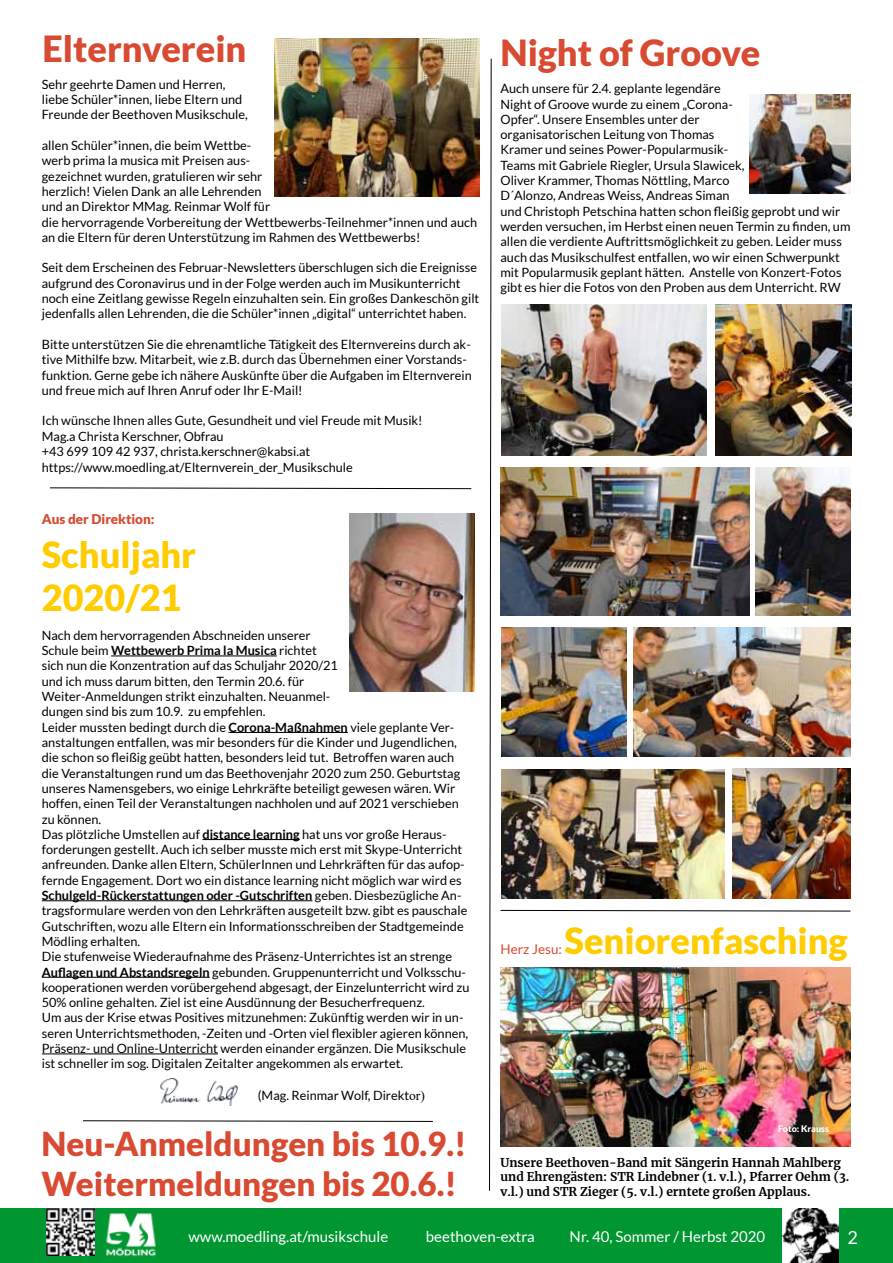
<style>
.page{position:relative;width:893px;height:1263px;background:#fff}
.page>*{position:absolute;margin:0;border:0;box-sizing:border-box;transform-origin:0 0}
.t1{font:900 36px/43.2px "Lato";color:#fc0}
.t2{font:900 36px "Lato";color:#d84a31}
.t3{font:900 33px/39.6px "Lato";color:#d84a31}
.t4{font:18px "Lato";color:#fff}
.t5{font:15px "Lato";color:#fff}
.t6{font:900 13.5px "Lato";color:#d84a31}
.t7{font:13.5px "Lato";color:#d84a31}
.t8{font:12.75px/15.3px "Lato";color:#000}
.t9{font:700 12px/14.4px "Merriweather";color:#000}
.t10{font:900 9px "Lato";color:#fff}
.s1{font-weight:700}
.s2{font-family:"Times New Roman";font-size:13.5px}
</style>
<div class="page">
<div style="left:0;top:1209px;width:893px;height:54px;background:#009632"></div>
<img style="left:782px;top:1209px;width:57px;height:54px">
<img style="left:47px;top:1209px;width:47px;height:47px">
<img style="left:106px;top:1213px;width:50px;height:44px">
<img style="left:275px;top:39px;width:204px;height:157px">
<svg style="left:489px;top:58px;width:3px;height:1133px"></svg>
<svg style="left:50px;top:487px;width:422px;height:2px"></svg>
<img style="left:500px;top:468px;width:249px;height:147px">
<img style="left:732px;top:769px;width:118px;height:130px">
<img style="left:633px;top:627px;width:217px;height:130px">
<img style="left:500px;top:968px;width:350px;height:178px">
<img style="left:501px;top:769px;width:224px;height:130px">
<img style="left:756px;top:468px;width:94px;height:147px">
<img style="left:501px;top:305px;width:205px;height:151px">
<img style="left:501px;top:627px;width:125px;height:130px">
<img style="left:749px;top:94px;width:101px;height:99px">
<img style="left:716px;top:305px;width:135px;height:151px">
<hr style="left:111px;top:655px;width:166px;height:1px;background:#000">
<hr style="left:229px;top:732px;width:119px;height:1px;background:#000">
<hr style="left:202px;top:839px;width:98px;height:1px;background:#000">
<hr style="left:42px;top:900px;width:270px;height:1px;background:#000">
<hr style="left:42px;top:977px;width:168px;height:1px;background:#000">
<hr style="left:42px;top:1053px;width:176px;height:1px;background:#000">
<img style="left:349px;top:513px;width:125px;height:179px">
<img style="left:160px;top:1079px;width:77px;height:27px">
<svg style="left:500px;top:910px;width:351px;height:2px"></svg>
<svg style="left:83px;top:1120px;width:350px;height:2px"></svg>
<h1 class="t2" style="left:43px;top:27px;width:205px">Elternverein</h1>
<p class="t8" style="left:42px;top:76px;width:208px">Sehr geehrte Damen und Herren, liebe Schüler*innen, liebe Eltern und<br>Freunde der Beethoven Musikschule,</p>
<p class="t8" style="left:42px;top:138px;width:437px">allen Schüler*innen, die beim Wettbe-<br>werb prima la musica mit Preisen aus-<br>gezeichnet wurden, gratulieren wir sehr<br>herzlich! Vielen Dank an alle Lehrenden<br>und an Direktor MMag. Reinmar Wolf für<br>die hervorragende Vorbereitung der Wettbewerbs-Teilnehmer*innen und auch an die Eltern für deren Unterstützung im Rahmen des Wettbewerbs!</p>
<p class="t8" style="left:42px;top:260px;width:439px">Seit dem Erscheinen des Februar-Newsletters überschlugen sich die Ereignisse aufgrund des Coronavirus und in der Folge werden auch im Musikunterricht noch eine Zeitlang gewisse Regeln einzuhalten sein. Ein großes Dankeschön gilt jedenfalls allen Lehrenden, die die Schüler*innen „digital“ unterrichtet haben.</p>
<p class="t8" style="left:42px;top:337px;width:432px">Bitte unterstützen Sie die ehrenamtliche Tätigkeit des Elternvereins durch ak&shy;tive Mithilfe bzw. Mitarbeit, wie z.B. durch das Übernehmen einer Vorstands&shy;funktion. Gerne gebe ich nähere Auskünfte über die Aufgaben im Elternverein und freue mich auf Ihren Anruf oder Ihr E-Mail!</p>
<p class="t8" style="left:42px;top:413px;width:382px">Ich wünsche Ihnen alles Gute, Gesundheit und viel Freude mit Musik!<br>Mag.a Christa Kerschner, Obfrau<br>+43 699 109 42 937, christa.kerschner@kabsi.at https://www.moedling.at/Elternverein_der_Musikschule</p>
<p class="t6" style="left:42px;top:511px;width:114px">Aus der Direktion:</p>
<h1 class="t1" style="left:42px;top:532px;width:156px">Schuljahr<br>2020/21</h1>
<p class="t8" style="left:42px;top:627px;width:429px">Nach dem hervorragenden Abschneiden unserer<br>Schule beim <span class="s1">Wettbewerb Prima la Musica</span> richtet<br>sich nun die Konzentration auf das Schuljahr 2020/21<br>und ich muss darum bitten, den Termin 20.6. für<br>Weiter-Anmeldungen strikt einzuhalten. Neuanmel-<br>dungen sind bis zum 10.9. zu empfehlen.<br>Leider mussten bedingt durch die <span class="s1">Corona-Maßnahmen</span> viele geplante Ver&shy;anstaltungen entfallen, was mir besonders für die Kinder und Jugendlichen, die schon so fleißig geübt hatten, besonders leid tut. Betroffen waren auch die Veranstaltungen rund um das Beethovenjahr 2020 zum 250. Geburtstag unseres Namensgebers, wo einige Lehrkräfte beteiligt gewesen wären. Wir hoffen, einen Teil der Veranstaltungen nachholen und auf 2021 verschieben zu können.<br>Das plötzliche Umstellen auf <span class="s1">distance learning</span> hat uns vor große Heraus&shy;forderungen gestellt. Auch ich selber musste mich erst mit Skype-Unterricht anfreunden. Danke allen Eltern, SchülerInnen und Lehrkräften für das aufop&shy;fernde Engagement. Dort wo ein distance learning nicht möglich war wird es <span class="s1">Schulgeld-Rückerstattungen oder -Gutschriften</span> geben. Diesbezügliche An&shy;tragsformulare werden von den Lehrkräften ausgeteilt bzw. gibt es pauschale Gutschriften, wozu alle Eltern ein Informationsschreiben der Stadtgemeinde Mödling erhalten.<br>Die stufenweise Wiederaufnahme des Präsenz-Unterrichtes ist an strenge <span class="s1">Auflagen und Abstandsregeln</span> gebunden. Gruppenunterricht und Volksschu&shy;kooperationen werden vorübergehend abgesagt, der Einzelunterricht wird zu 50% online gehalten. Ziel ist eine Ausdünnung der Besucherfrequenz.<br>Um aus der Krise etwas Positives mitzunehmen: Zukünftig werden wir in un&shy;seren Unterrichtsmethoden, -Zeiten und -Orten viel flexibler agieren können, Präsenz- und Online-Unterricht werden einander ergänzen. Die Musikschule ist schneller im sog. Digitalen Zeitalter angekommen als erwartet.</p>
<p class="t8" style="left:258px;top:1087px;width:169px">(Mag. Reinmar Wolf, Direkt<span class="s2">or)</span></p>
<h2 class="t3" style="left:41px;top:1123px;width:427px">Neu-Anmeldungen bis 10.9.!<br>Weitermeldungen bis 20.6.!</h2>
<h1 class="t2" style="left:500px;top:32px;width:261px">Night of Groove</h1>
<p class="t8" style="left:500px;top:81px;width:351px">Auch unsere für 2.4. geplante legendäre<br>Night of Groove wurde zu einem „Corona-<br>Opfer“. Unsere Ensembles unter der<br>organisatorischen Leitung von Thomas<br>Kramer und seines Power-Popularmusik-<br>Teams mit Gabriele Riegler, Ursula Slawicek,<br>Oliver Krammer, Thomas Nöttling, Marco<br>D´Alonzo, Andreas Weiss, Andreas Siman<br>und Christoph Petschina hatten schon fleißig geprobt und wir werden versuchen, im Herbst einen neuen Termin zu finden, um allen die verdiente Auftrittsmöglichkeit zu geben. Leider muss auch das Musikschulfest entfallen, wo wir einen Schwerpunkt mit Popularmusik geplant hätten. Anstelle von Konzert-Fotos gibt es hier die Fotos von den Proben aus dem Unterricht. RW</p>
<h1 class="t1" style="left:564px;top:918px;width:285px">Seniorenfasching</h1>
<p class="t7" style="left:500px;top:941px;width:63px">Herz Jesu:</p>
<p class="t10" style="left:778px;top:1123px;width:53px">Foto: Krauss</p>
<p class="t9" style="left:500px;top:1155px;width:350px">Unsere Beethoven-Band mit Sängerin Hannah Mahlberg und Ehrengästen: STR Lindebner (1. v.l.), Pfarrer Oehm (3. v.l.) und STR Zieger (5. v.l.) erntete großen Applaus.</p>
<p class="t5" style="left:188px;top:1228px;width:201px">www.moedling.at/musikschule</p>
<p class="t5" style="left:426px;top:1228px;width:111px">beethoven-extra</p>
<p class="t5" style="left:570px;top:1228px;width:197px">Nr. 40, Sommer / Herbst 2020</p>
<h3 class="t4" style="left:848px;top:1227px;width:12px">2</h3>
</div>
